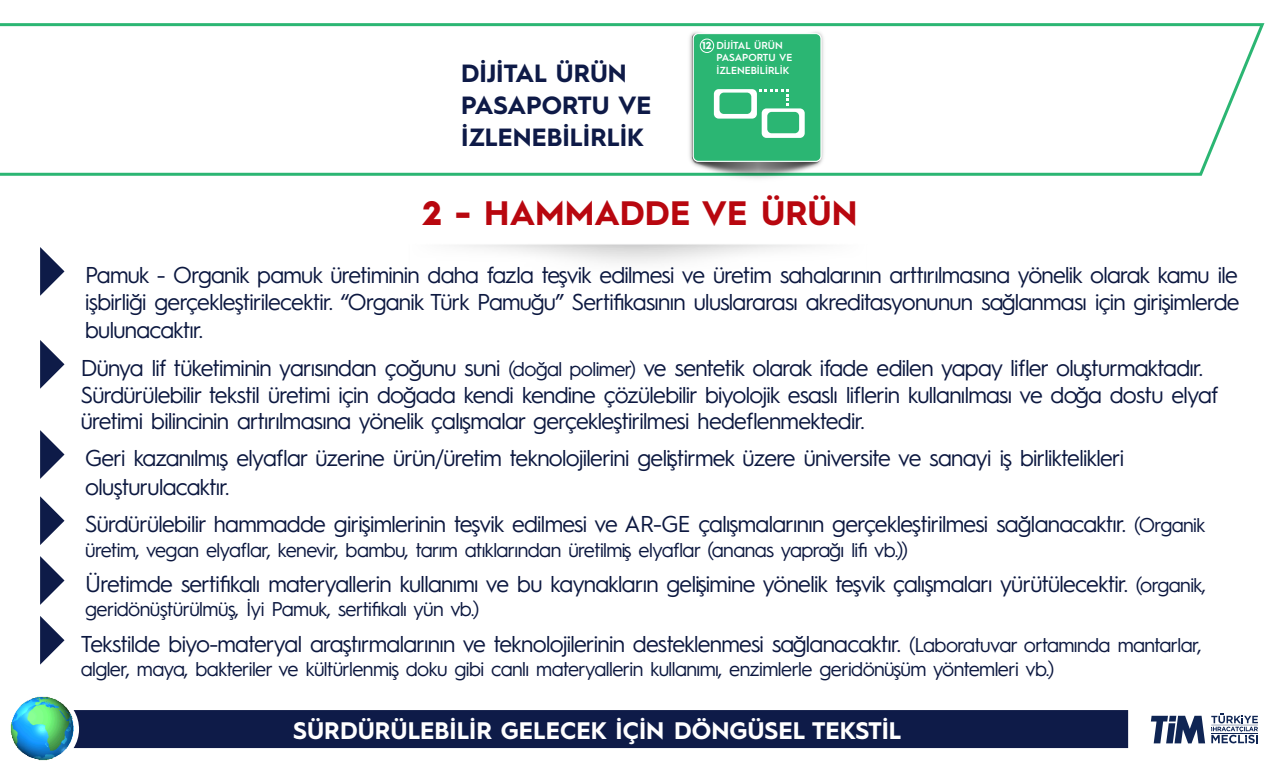
<style>
.page{position:relative;width:1280px;height:768px;background:#fff}
.page>*{position:absolute;margin:0;border:0;box-sizing:border-box;transform-origin:0 0}
.t1{font:700 34px "Hurme Geometric Sans 1";color:#b8070f}
.t2{font:700 25px/32px "Hurme Geometric Sans 1";color:#0e1a47}
.t3{font:700 24px "Hurme Geometric Sans 1";color:#fff}
.t4{font:23px/26.7px "Hurme Geometric Sans 1";letter-spacing:-.03em;color:#0c1840}
.t5{font:20px "Hurme Geometric Sans 1";letter-spacing:-.03em;color:#0c1840}
.t6{font:600 10.2px/12.3px "Hurme Geometric Sans 1";color:#fff}
.t7{font:700 10.2px "Hurme Geometric Sans 1";color:#fff}
.s1{font-weight:900}
.s2{font-size:20px}
</style>
<div class="page">
<div style="left:86px;top:710px;width:1042px;height:38px;background:#0e1b48"></div>
<img style="left:10px;top:696px;width:76px;height:65px">
<svg style="left:0;top:23px;width:1265px;height:153px"></svg>
<svg style="left:40px;top:247px;width:24px;height:49px"></svg>
<svg style="left:40px;top:340px;width:24px;height:49px"></svg>
<svg style="left:40px;top:430px;width:24px;height:49px"></svg>
<svg style="left:40px;top:496px;width:24px;height:49px"></svg>
<svg style="left:40px;top:556px;width:24px;height:49px"></svg>
<svg style="left:40px;top:616px;width:24px;height:49px"></svg>
<img style="left:652px;top:23px;width:209px;height:156px">
<div style="left:693px;top:34px;width:128px;height:127px;background:#2bb673;border-radius:5px"></div>
<div style="left:693px;top:33px;width:128px;height:129px;border:1px solid #fff;border-radius:5px"></div>
<div style="left:700px;top:39px;width:14px;height:14px;border:1px solid #fff;border-radius:50%"></div>
<svg style="left:714px;top:89px;width:91px;height:49px"></svg>
<svg style="left:1151px;top:716px;width:54px;height:27px"></svg>
<svg style="left:1211px;top:714px;width:47px;height:30px"></svg>
<p class="t2" style="left:461px;top:56px;width:192px">DİJİTAL ÜRÜN<br>PASAPORTU VE<br>İZLENEBİLİRLİK</p>
<p class="t6" style="left:716px;top:39px;width:78px">DİJİTAL ÜRÜN<br>PASAPORTU VE<br>İZLENEBİLİRLİK</p>
<p class="t7" style="left:702px;top:39px;width:11px">12</p>
<h1 class="t1" style="left:422px;top:189px;width:437px"><span class="s1">2 -</span> HAMMADDE VE ÜRÜN</h1>
<p class="t4" style="left:85px;top:260px;width:1156px">Pamuk - Organik pamuk üretiminin daha fazla teşvik edilmesi ve üretim sahalarının arttırılmasına yönelik olarak kamu ile işbirliği gerçekleştirilecektir. “Organik Türk Pamuğu” Sertifikasının uluslararası akreditasyonunun sağlanması için girişimlerde</p>
<p class="t4" style="left:81px;top:310px;width:1124px;line-height:37.5px">bulunacaktır.<br>Dünya lif tüketiminin yarısından çoğunu suni <span class="s2">(doğal polimer)</span> ve sentetik olarak ifade edilen yapay lifler oluşturmaktadır.</p>
<p class="t4" style="left:81px;top:380px;width:1139px">Sürdürülebilir tekstil üretimi için doğada kendi kendine çözülebilir biyolojik esaslı liflerin kullanılması ve doğa dostu elyaf üretimi bilincinin artırılmasına yönelik çalışmalar gerçekleştirilmesi hedeflenmektedir.</p>
<p class="t4" style="left:85px;top:442px;width:1041px;line-height:28.7px">Geri kazanılmış elyaflar üzerine ürün/üretim teknolojilerini geliştirmek üzere üniversite ve sanayi iş birliktelikleri oluşturulacaktır.</p>
<p class="t4" style="left:85px;top:509px;width:1122px">Sürdürülebilir hammadde girişimlerinin teşvik edilmesi ve AR-GE çalışmalarının gerçekleştirilmesi sağlanacaktır. <span class="s2">(Organik</span></p>
<p class="t5" style="left:85px;top:536px;width:824px">üretim, vegan elyaflar, kenevir, bambu, tarım atıklarından üretilmiş elyaflar (ananas yaprağı lifi vb.))</p>
<p class="t4" style="left:85px;top:569px;width:1122px">Üretimde sertifikalı materyallerin kullanımı ve bu kaynakların gelişimine yönelik teşvik çalışmaları yürütülecektir. <span class="s2">(organik,</span></p>
<p class="t5" style="left:85px;top:595px;width:396px">geridönüştürülmüş, İyi Pamuk, sertifikalı yün vb.)</p>
<p class="t4" style="left:81px;top:629px;width:1122px">Tekstilde biyo-materyal araştırmalarının ve teknolojilerinin desteklenmesi sağlanacaktır. <span class="s2">(Laboratuvar ortamında mantarlar,</span></p>
<p class="t5" style="left:81px;top:655px;width:975px">algler, maya, bakteriler ve kültürlenmiş doku gibi canlı materyallerin kullanımı, enzimlerle geridönüşüm yöntemleri vb.)</p>
<p class="t3" style="left:293px;top:713px;width:610px">SÜRDÜRÜLEBİLİR GELECEK İÇİN DÖNGÜSEL TEKSTİL</p>
</div>
